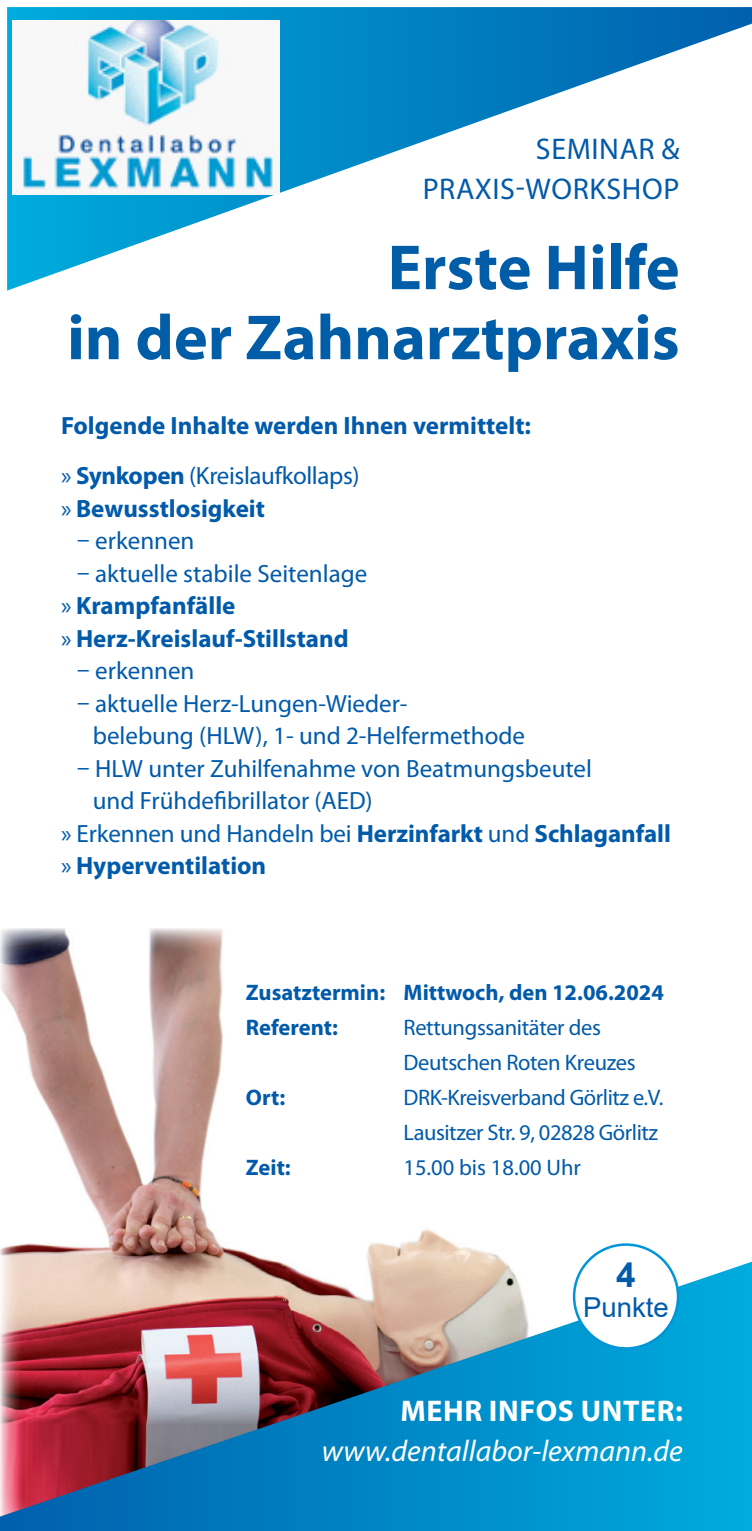
<style>
.page{position:relative;width:752px;height:1531px;background:#fff}
.page>*{position:absolute;margin:0;border:0;box-sizing:border-box;transform-origin:0 0}
.t1{font:700 64.25px "Myriad Pro";color:#015da7}
.t2{font:700 35px "Arial";color:#015aaa}
.t3{font:italic 30px "Myriad Pro";color:#fff}
.t4{font:30px "Myriad Pro";letter-spacing:.02em;color:#015aaa}
.t5{font:700 30px "Myriad Pro";letter-spacing:.02em;color:#fff}
.t6{font:27.5px "Arial";color:#015aaa}
.t7{font:25px "Myriad Pro";color:#015aaa}
.t8{font:700 25px "Myriad Pro";color:#015aaa}
.t9{font:22.5px/35px "Myriad Pro";letter-spacing:-.015em;color:#015aaa}
.t10{font:700 22.5px "Myriad Pro";color:#015aaa}
.s1{font-weight:700}
.s2{font-weight:400}
</style>
<div class="page">
<img style="left:0;top:928px;width:609px;height:333px">
<svg style="left:0;top:1261px;width:751px;height:270px;background:#5886a5"></svg>
<svg style="left:7px;top:7px;width:744px;height:284px"></svg>
<div style="left:573px;top:1244px;width:104px;height:104px;background:#fff;border-radius:50%"></div>
<div style="left:572px;top:1243px;width:107px;height:106px;border:2px solid #0095d9;border-radius:50%"></div>
<img style="left:13px;top:20px;width:266px;height:174px">
<p class="t4" style="left:535px;top:130px;width:145px">SEMINAR &amp;</p>
<p class="t4" style="left:422px;top:170px;width:258px">PRAXIS-WORKSHOP</p>
<p class="t1" style="left:387px;top:226px;width:293px">Erste Hilfe</p>
<p class="t1" style="left:67px;top:296px;width:613px">in der Zahnarztpraxis</p>
<p class="t8" style="left:61px;top:409px;width:471px">Folgende Inhalte werden Ihnen vermittelt:</p>
<p class="t7" style="left:61px;top:460px;width:300px">» <span class="s1">Synkopen</span> (Kreislaufkollaps)</p>
<p class="t8" style="left:61px;top:492px;width:205px"><span class="s2">»</span> Bewusstlosigkeit</p>
<p class="t7" style="left:77px;top:525px;width:119px">– erkennen</p>
<p class="t7" style="left:77px;top:558px;width:291px">– aktuelle stabile Seitenlage</p>
<p class="t8" style="left:61px;top:589px;width:176px"><span class="s2">»</span> Krampfanfälle</p>
<p class="t8" style="left:61px;top:622px;width:289px"><span class="s2">»</span> Herz-Kreislauf-Stillstand</p>
<p class="t7" style="left:77px;top:655px;width:119px">– erkennen</p>
<p class="t7" style="left:77px;top:688px;width:331px">– aktuelle Herz-Lungen-Wieder-</p>
<p class="t7" style="left:93px;top:720px;width:433px">belebung (HLW), 1- und 2-Helfermethode</p>
<p class="t7" style="left:77px;top:753px;width:516px">– HLW unter Zuhilfenahme von Beatmungsbeutel</p>
<p class="t7" style="left:93px;top:785px;width:281px">und Frühdefibrillator (AED)</p>
<p class="t7" style="left:61px;top:818px;width:611px">» Erkennen und Handeln bei <span class="s1">Herzinfarkt</span> und <span class="s1">Schlaganfall</span></p>
<p class="t8" style="left:61px;top:849px;width:207px"><span class="s2">»</span> Hyperventilation</p>
<p class="t10" style="left:246px;top:977px;width:419px">Zusatztermin: Mittwoch, den 12.06.2024</p>
<p class="t10" style="left:246px;top:1012px;width:93px">Referent:</p>
<p class="t9" style="left:403px;top:1009px;width:199px">Rettungssanitäter des</p>
<p class="t9" style="left:403px;top:1044px;width:234px">Deutschen Roten Kreuzes</p>
<p class="t10" style="left:246px;top:1082px;width:41px">Ort:</p>
<p class="t9" style="left:403px;top:1079px;width:261px">DRK-Kreisverband Görlitz e.V.<br>Lausitzer Str. 9, 02828 Görlitz</p>
<p class="t10" style="left:246px;top:1152px;width:46px">Zeit:</p>
<p class="t9" style="left:403px;top:1149px;width:179px">15.00 bis 18.00 Uhr</p>
<p class="t2" style="left:616px;top:1249px;width:21px">4</p>
<p class="t6" style="left:583px;top:1288px;width:87px">Punkte</p>
<p class="t5" style="left:400px;top:1391px;width:284px">MEHR INFOS UNTER:</p>
<p class="t3" style="left:321px;top:1432px;width:362px">www.dentallabor-lexmann.de</p>
</div>
